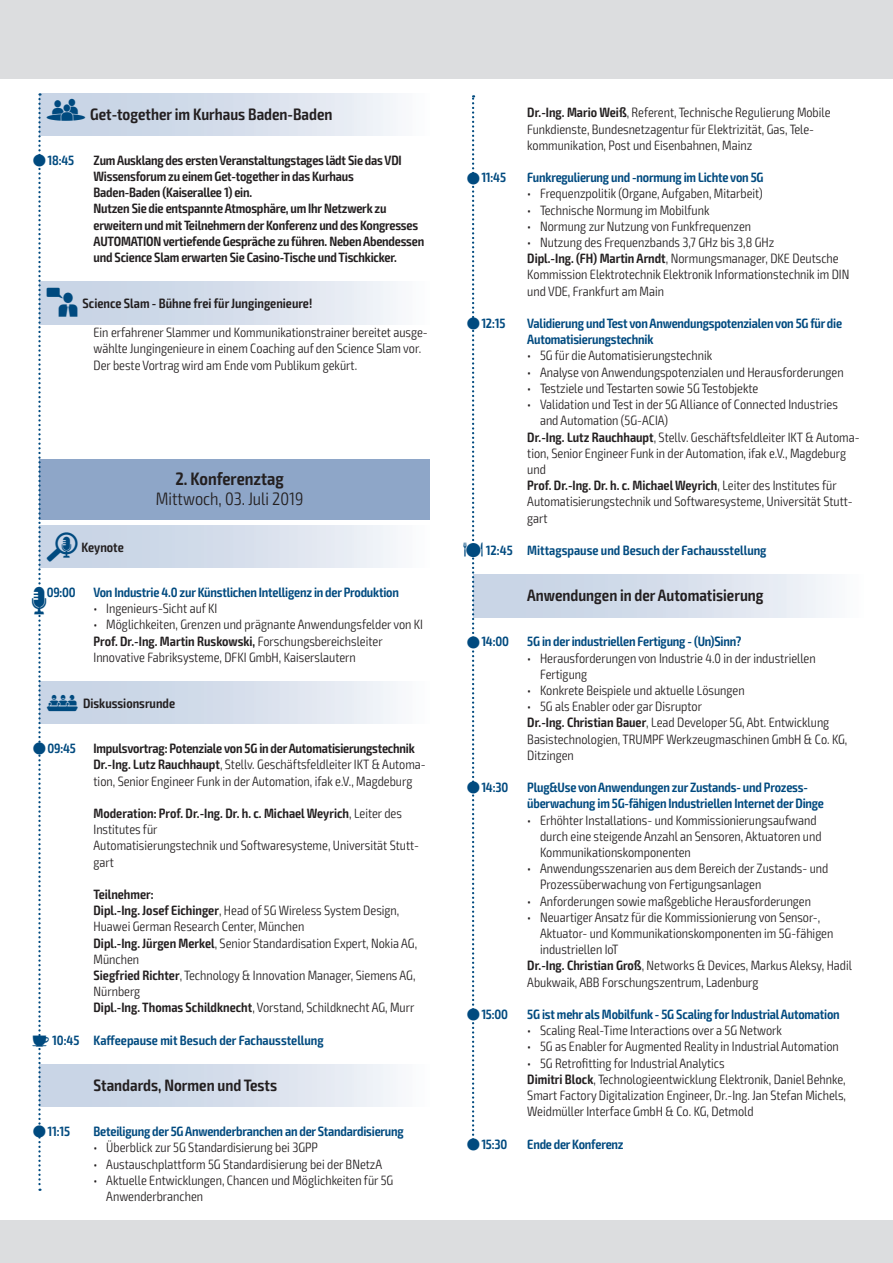
<style>
.page{position:relative;width:893px;height:1263px;background:#fff}
.page>*{position:absolute;margin:0;border:0;box-sizing:border-box;transform-origin:0 0}
.t1{font:300 condensed 18px "Exo 2";color:#231f20}
.t2{font:600 condensed 18px "Exo 2";color:#231f20}
.t3{font:600 condensed 16.5px "Exo 2";color:#231f20}
.t4{font:300 condensed 13.5px/16.2px "Exo 2";color:#231f20}
.t5{font:600 condensed 13.5px/16.2px "Exo 2";letter-spacing:-.015em;color:#004a7f}
.t6{font:600 condensed 13.5px/16.2px "Exo 2";letter-spacing:-.015em;color:#231f20}
.s1{font-family:"VDI Iconset S4 A Regular";font-weight:400;font-stretch:normal;font-size:13.5px;color:#004a7f}
.s2{font-family:"VDI Iconset S4 A Regular";font-weight:400;font-stretch:normal;color:#004a7f}
.s3{font-weight:600}
.s4{font-family:"VDI Iconset S4 A Regular";font-weight:400;font-stretch:normal;font-size:10.5px}
.s5{font-family:"VDI Iconset S4 A Regular";font-weight:400;font-stretch:normal}
.s6{font-weight:300}
</style>
<div class="page">
<div style="left:0;top:0;width:893px;height:79px;background:#dcdddf"></div>
<div style="left:0;top:1220px;width:893px;height:43px;background:#dcdddf"></div>
<div style="left:39px;top:93px;width:390px;height:43px;background:linear-gradient(to right,#bfcde1,#f4f6fa)"></div>
<div style="left:39px;top:282px;width:390px;height:42px;background:linear-gradient(to right,#bfcde1,#f4f6fa)"></div>
<div style="left:39px;top:459px;width:390px;height:25px;background:#8ea6c8"></div>
<div style="left:39px;top:482px;width:390px;height:38px;background:#8ea6c8"></div>
<div style="left:39px;top:525px;width:390px;height:43px;background:linear-gradient(to right,#bfcde1,#f4f6fa)"></div>
<div style="left:39px;top:681px;width:390px;height:43px;background:linear-gradient(to right,#bfcde1,#f4f6fa)"></div>
<div style="left:39px;top:1064px;width:390px;height:43px;background:linear-gradient(to right,#bfcde1,#f4f6fa)"></div>
<div style="left:473px;top:575px;width:390px;height:42px;background:linear-gradient(to right,#bfcde1,#f4f6fa)"></div>
<svg style="left:38px;top:93px;width:8px;height:1098px"></svg>
<svg style="left:472px;top:95px;width:7px;height:1051px"></svg>
<p class="t3" style="left:47px;top:104px;width:287px"><span class="s1">G</span> Get-together im Kurhaus Baden-Baden</p>
<p class="t5" style="left:48px;top:152px;width:28px">18:45</p>
<p class="t6" style="left:94px;top:152px;width:332px">Zum Ausklang des ersten Veranstaltungstages lädt Sie das VDI Wissensforum zu einem Get-together in das Kurhaus<br>Baden-Baden (Kaiserallee 1) ein.<br>Nutzen Sie die entspannte Atmosphäre, um Ihr Netzwerk zu erweitern und mit Teilnehmern der Konferenz und des Kongresses AUTOMATION vertiefende Gespräche zu führen. Neben Abendessen und Science Slam erwarten Sie Casino-Tische und Tischkicker.</p>
<p class="t4" style="left:94px;top:289px;width:336px;line-height:29px;text-indent:-47px"><span class="s2">D</span> <span class="s3">Science Slam - Bühne frei für Jungingenieure!<br></span>Ein erfahrener Slammer und Kommunikationstrainer bereitet ausge-</p>
<p class="t4" style="left:94px;top:341px;width:329px">wählte Jungingenieure in einem Coaching auf den Science Slam vor.<br>Der beste Vortrag wird am Ende vom Publikum gekürt.</p>
<h1 class="t2" style="left:175px;top:468px;width:110px">2. Konferenztag</h1>
<h1 class="t1" style="left:156px;top:488px;width:149px">Mittwoch, 03. Juli 2019</h1>
<p class="t6" style="left:47px;top:539px;width:79px"><span class="s2">k</span> Keynote</p>
<p class="t5" style="left:32px;top:584px;width:45px"><span class="s4">Q</span>09:00</p>
<p class="t5" style="left:94px;top:584px;width:307px">Von Industrie 4.0 zur Künstlichen Intelligenz in der Produktion</p>
<p class="t4" style="left:94px;top:601px;width:125px">• Ingenieurs-Sicht auf KI</p>
<p class="t4" style="left:94px;top:617px;width:331px">• Möglichkeiten, Grenzen und prägnante Anwendungsfelder von KI<br><span class="s3">Prof. Dr.-Ing. Martin Ruskowski,</span> Forschungsbereichsleiter<br>Innovative Fabriksysteme, DFKI GmbH, Kaiserslautern</p>
<p class="t6" style="left:47px;top:695px;width:130px"><span class="s2">p</span> Diskussionsrunde</p>
<p class="t5" style="left:48px;top:740px;width:30px">09:45</p>
<p class="t4" style="left:94px;top:740px;width:334px"><span class="s3">Impulsvortrag: Potenziale von 5G in der Automatisierungstechnik<br>Dr.-Ing. Lutz Rauchhaupt</span>, Stellv. Geschäftsfeldleiter IKT &amp; Automa&shy;tion, Senior Engineer Funk in der Automation, ifak e.V., Magdeburg</p>
<p class="t4" style="left:94px;top:805px;width:327px"><span class="s3">Moderation: Prof. Dr.-Ing. Dr. h. c. Michael Weyrich</span>, Leiter des Institutes für<br>Automatisierungstechnik und Softwaresysteme, Universität Stutt&shy;gart</p>
<p class="t4" style="left:94px;top:886px;width:325px"><span class="s3">Teilnehmer:<br>Dipl.-Ing. Josef Eichinger</span>, Head of 5G Wireless System Design, Huawei German Research Center, München<br><span class="s3">Dipl.-Ing. Jürgen Merkel</span>, Senior Standardisation Expert, Nokia AG, München<br><span class="s3">Siegfried Richter</span>, Technology &amp; Innovation Manager, Siemens AG, Nürnberg<br><span class="s3">Dipl.-Ing. Thomas Schildknecht</span>, Vorstand, Schildknecht AG, Murr</p>
<p class="t5" style="left:32px;top:1032px;width:293px"><span class="s5">K</span> 10:45 Kaffeepause mit Besuch der Fachausstellung</p>
<p class="t3" style="left:94px;top:1075px;width:185px">Standards, Normen und Tests</p>
<p class="t5" style="left:48px;top:1123px;width:24px">11:15</p>
<p class="t5" style="left:94px;top:1123px;width:312px">Beteiligung der 5G Anwenderbranchen an der Standardisierung</p>
<p class="t4" style="left:94px;top:1140px;width:226px">• Überblick zur 5G Standardisierung bei 3GPP</p>
<p class="t4" style="left:94px;top:1156px;width:290px">• Austauschplattform 5G Standardisierung bei der BNetzA</p>
<p class="t4" style="left:106px;top:1172px;width:288px;text-indent:-13px">• Aktuelle Entwicklungen, Chancen und Möglichkeiten für 5G<br>Anwenderbranchen</p>
<p class="t4" style="left:527px;top:105px;width:305px"><span class="s3">Dr.-Ing. Mario Weiß</span>, Referent, Technische Regulierung Mobile<br>Funkdienste, Bundesnetzagentur für Elektrizität, Gas, Tele&shy;kommunikation, Post und Eisenbahnen, Mainz</p>
<p class="t5" style="left:481px;top:170px;width:26px">11:45</p>
<p class="t5" style="left:527px;top:170px;width:238px">Funkregulierung und -normung im Lichte von 5G</p>
<p class="t4" style="left:527px;top:186px;width:237px">• Frequenzpolitik (Organe, Aufgaben, Mitarbeit)</p>
<p class="t4" style="left:527px;top:202px;width:184px">• Technische Normung im Mobilfunk</p>
<p class="t4" style="left:527px;top:218px;width:225px">• Normung zur Nutzung von Funkfrequenzen</p>
<p class="t4" style="left:527px;top:235px;width:324px">• Nutzung des Frequenzbands 3,7 GHz bis 3,8 GHz<br><span class="s3">Dipl.-Ing. (FH) Martin Arndt</span>, Normungsmanager, DKE Deutsche Kommission Elektrotechnik Elektronik Informationstechnik im DIN und VDE, Frankfurt am Main</p>
<p class="t5" style="left:481px;top:316px;width:25px">12:15</p>
<p class="t5" style="left:527px;top:316px;width:316px">Validierung und Test von Anwendungspotenzialen von 5G für die<br>Automatisierungstechnik</p>
<p class="t4" style="left:527px;top:348px;width:186px">• 5G für die Automatisierungstechnik</p>
<p class="t4" style="left:527px;top:364px;width:318px">• Analyse von Anwendungspotenzialen und Herausforderungen</p>
<p class="t4" style="left:527px;top:380px;width:233px">• Testziele und Testarten sowie 5G Testobjekte</p>
<p class="t4" style="left:527px;top:397px;width:312px">• Validation und Test in der 5G Alliance of Connected Industries</p>
<p class="t4" style="left:540px;top:413px;width:130px">and Automation (5G-ACIA)</p>
<p class="t4" style="left:527px;top:429px;width:334px"><span class="s3">Dr.-Ing. Lutz Rauchhaupt</span>, Stellv. Geschäftsfeldleiter IKT &amp; Automa-</p>
<p class="t4" style="left:527px;top:445px;width:320px">tion, Senior Engineer Funk in der Automation, ifak e.V., Magdeburg</p>
<p class="t4" style="left:527px;top:461px;width:20px">und</p>
<p class="t6" style="left:527px;top:478px;width:311px">Prof. Dr.-Ing. Dr. h. c. Michael Weyrich<span class="s6">, Leiter des Institutes für</span></p>
<p class="t4" style="left:527px;top:494px;width:327px">Automatisierungstechnik und Softwaresysteme, Universität Stutt-</p>
<p class="t4" style="left:527px;top:510px;width:22px">gart</p>
<p class="t5" style="left:463px;top:542px;width:305px"><span class="s5">M</span> 12:45 Mittagspause und Besuch der Fachausstellung</p>
<p class="t3" style="left:527px;top:585px;width:238px">Anwendungen in der Automatisierung</p>
<p class="t5" style="left:481px;top:634px;width:29px">14:00</p>
<p class="t5" style="left:527px;top:634px;width:216px">5G in der industriellen Fertigung - (Un)Sinn?</p>
<p class="t4" style="left:540px;top:650px;width:277px;text-indent:-13px">• Herausforderungen von Industrie 4.0 in der industriellen<br>Fertigung</p>
<p class="t4" style="left:527px;top:682px;width:219px">• Konkrete Beispiele und aktuelle Lösungen</p>
<p class="t4" style="left:527px;top:698px;width:322px">• 5G als Enabler oder gar Disruptor<br><span class="s3">Dr.-Ing. Christian Bauer</span>, Lead Developer 5G, Abt. Entwicklung Basistechnologien, TRUMPF Werkzeugmaschinen GmbH &amp; Co. KG, Ditzingen</p>
<p class="t5" style="left:481px;top:779px;width:28px">14:30</p>
<p class="t5" style="left:527px;top:779px;width:298px">Plug&amp;Use von Anwendungen zur Zustands- und Prozess&shy;überwachung im 5G-fähigen Industriellen Internet der Dinge</p>
<p class="t4" style="left:540px;top:812px;width:283px;text-indent:-13px">• Erhöhter Installations- und Kommissionierungsaufwand durch eine steigende Anzahl an Sensoren, Aktuatoren und<br>Kommunikationskomponenten</p>
<p class="t4" style="left:540px;top:860px;width:290px;text-indent:-13px">• Anwendungsszenarien aus dem Bereich der Zustands- und<br>Prozessüberwachung von Fertigungsanlagen</p>
<p class="t4" style="left:527px;top:893px;width:285px">• Anforderungen sowie maßgebliche Herausforderungen</p>
<p class="t4" style="left:527px;top:909px;width:294px">• Neuartiger Ansatz für die Kommissionierung von Sensor-,</p>
<p class="t4" style="left:540px;top:925px;width:295px">Aktuator- und Kommunikationskomponenten im 5G-fähigen</p>
<p class="t4" style="left:540px;top:941px;width:80px">industriellen IoT</p>
<p class="t4" style="left:527px;top:958px;width:326px"><span class="s3">Dr.-Ing. Christian Groß</span>, Networks &amp; Devices, Markus Aleksy, Hadil</p>
<p class="t4" style="left:527px;top:974px;width:233px">Abukwaik, ABB Forschungszentrum, Ladenburg</p>
<p class="t5" style="left:481px;top:1006px;width:28px">15:00</p>
<p class="t5" style="left:527px;top:1006px;width:314px">5G ist mehr als Mobilfunk - 5G Scaling for Industrial Automation</p>
<p class="t4" style="left:527px;top:1022px;width:256px">• Scaling Real-Time Interactions over a 5G Network</p>
<p class="t4" style="left:527px;top:1039px;width:313px">• 5G as Enabler for Augmented Reality in Industrial Automation</p>
<p class="t4" style="left:527px;top:1055px;width:320px">• 5G Retrofitting for Industrial Analytics<br><span class="s3">Dimitri Block</span>, Technologieentwicklung Elektronik, Daniel Behnke, Smart Factory Digitalization Engineer, Dr.-Ing. Jan Stefan Michels, Weidmüller Interface GmbH &amp; Co. KG, Detmold</p>
<p class="t5" style="left:481px;top:1136px;width:27px">15:30</p>
<p class="t5" style="left:527px;top:1136px;width:98px">Ende der Konferenz</p>
</div>
